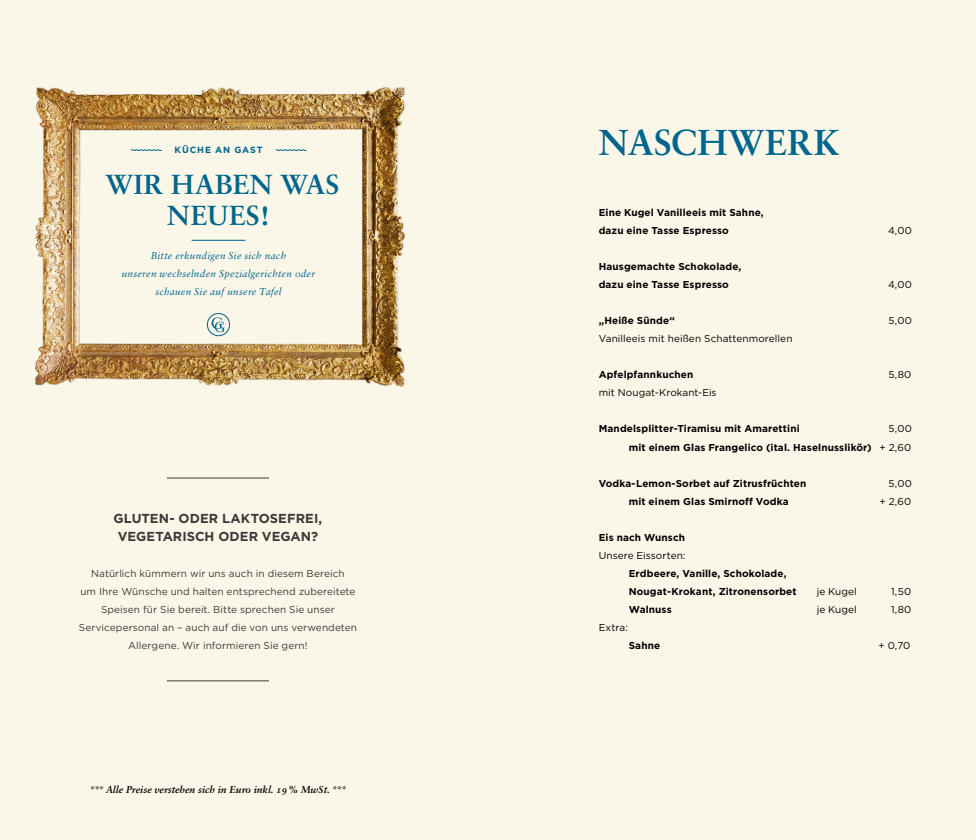
<style>
.page{position:relative;width:976px;height:840px;background:#fff}
.page>*{position:absolute;margin:0;border:0;box-sizing:border-box;transform-origin:0 0}
.t1{font:36px "Sabon Bold Os F";color:#00658c}
.t2{font:27.5px/31.5px "Sabon Bold Os F";letter-spacing:.01em;color:#00658c;text-align:center}
.t3{font:700 13px/18px "Gotham";color:#3a3a39;text-align:center}
.t4{font:700 10px/18px "Gotham";letter-spacing:.01em;color:#000}
.t5{font:10px/18px "Gotham";letter-spacing:.005em;color:#3a3a39;text-align:center}
.t6{font:10px "Gotham";letter-spacing:.005em;color:#000}
.t7{font:italic 10px/18px "Sabon";letter-spacing:.025em;color:#00658c;text-align:center}
.t8{font:10px "Sabon Bold Italic Os F";color:#000}
.t9{font:700 9px "Gotham";letter-spacing:.095em;color:#00658c}
.s1{font-weight:400}
</style>
<div class="page">
<div style="left:0;top:0;width:975px;height:839px;background:#faf6e8"></div>
<hr style="left:167px;top:680px;width:102px;height:1px;background:#3a3a39">
<hr style="left:167px;top:477px;width:102px;height:1px;background:#3a3a39">
<img style="left:35px;top:87px;width:370px;height:300px">
<hr style="left:191px;top:240px;width:54px;height:1px;background:#00658c">
<svg style="left:131px;top:149px;width:31px;height:2px"></svg>
<svg style="left:275px;top:149px;width:31px;height:2px"></svg>
<svg style="left:211px;top:317px;width:14px;height:15px"></svg>
<div style="left:207px;top:313px;width:23px;height:23px;border:1px solid #00658c;border-radius:50%"></div>
<p class="t9" style="left:175px;top:144px;width:89px">KÜCHE AN GAST</p>
<h2 class="t2" style="left:105px;top:168px;width:235px">WIR HABEN WAS<br>NEUES!</h2>
<p class="t7" style="left:122px;top:247px;width:195px">Bitte erkundigen Sie sich nach<br>unseren wechselnden Spezialgerichten oder schauen Sie auf unsere Tafel</p>
<h3 class="t3" style="left:113px;top:508px;width:210px">GLUTEN- ODER LAKTOSEFREI,<br>VEGETARISCH ODER VEGAN?</h3>
<p class="t5" style="left:79px;top:563px;width:279px">Natürlich kümmern wir uns auch in diesem Bereich<br>um Ihre Wünsche und halten entsprechend zubereitete Speisen für Sie bereit. Bitte sprechen Sie unser Servicepersonal an – auch auf die von uns verwendeten Allergene. Wir informieren Sie gern!</p>
<p class="t8" style="left:90px;top:782px;width:258px">*** Alle Preise verstehen sich in Euro inkl. 19% MwSt. ***</p>
<h1 class="t1" style="left:598px;top:120px;width:242px">NASCHWERK</h1>
<p class="t4" style="left:598px;top:203px;width:166px">Eine Kugel Vanilleeis mit Sahne, dazu eine Tasse Espresso</p>
<p class="t4" style="left:598px;top:257px;width:144px">Hausgemachte Schokolade, dazu eine Tasse Espresso</p>
<p class="t6" style="left:887px;top:224px;width:25px">4,00</p>
<p class="t6" style="left:887px;top:278px;width:25px">4,00</p>
<p class="t4" style="left:598px;top:311px;width:78px">„Heiße Sünde“</p>
<p class="t6" style="left:888px;top:314px;width:25px">5,00</p>
<p class="t6" style="left:598px;top:332px;width:195px">Vanilleeis mit heißen Schattenmorellen</p>
<p class="t4" style="left:598px;top:365px;width:96px">Apfelpfannkuchen</p>
<p class="t6" style="left:888px;top:368px;width:24px">5,80</p>
<p class="t6" style="left:598px;top:386px;width:119px">mit Nougat-Krokant-Eis</p>
<p class="t4" style="left:598px;top:419px;width:202px">Mandelsplitter-Tiramisu mit Amarettini</p>
<p class="t4" style="left:628px;top:419px;width:285px;text-align:right"><span class="s1">5,00<br></span>mit einem Glas Frangelico (ital. Haselnusslikör) <span class="s1">+ 2,60</span></p>
<p class="t4" style="left:598px;top:473px;width:209px">Vodka-Lemon-Sorbet auf Zitrusfrüchten</p>
<p class="t6" style="left:888px;top:476px;width:25px">5,00</p>
<p class="t4" style="left:628px;top:491px;width:161px">mit einem Glas Smirnoff Vodka</p>
<p class="t6" style="left:879px;top:494px;width:33px">+ 2,60</p>
<p class="t4" style="left:598px;top:527px;width:88px">Eis nach Wunsch</p>
<p class="t6" style="left:598px;top:548px;width:88px">Unsere Eissorten:</p>
<p class="t4" style="left:628px;top:563px;width:169px">Erdbeere, Vanille, Schokolade,<br>Nougat-Krokant, Zitronensorbet</p>
<p class="t6" style="left:816px;top:584px;width:42px">je Kugel</p>
<p class="t6" style="left:890px;top:584px;width:22px">1,50</p>
<p class="t4" style="left:628px;top:599px;width:45px">Walnuss</p>
<p class="t6" style="left:816px;top:602px;width:42px">je Kugel</p>
<p class="t6" style="left:890px;top:602px;width:22px">1,80</p>
<p class="t6" style="left:598px;top:620px;width:31px">Extra:</p>
<p class="t4" style="left:628px;top:635px;width:33px">Sahne</p>
<p class="t6" style="left:878px;top:638px;width:33px">+ 0,70</p>
</div>
